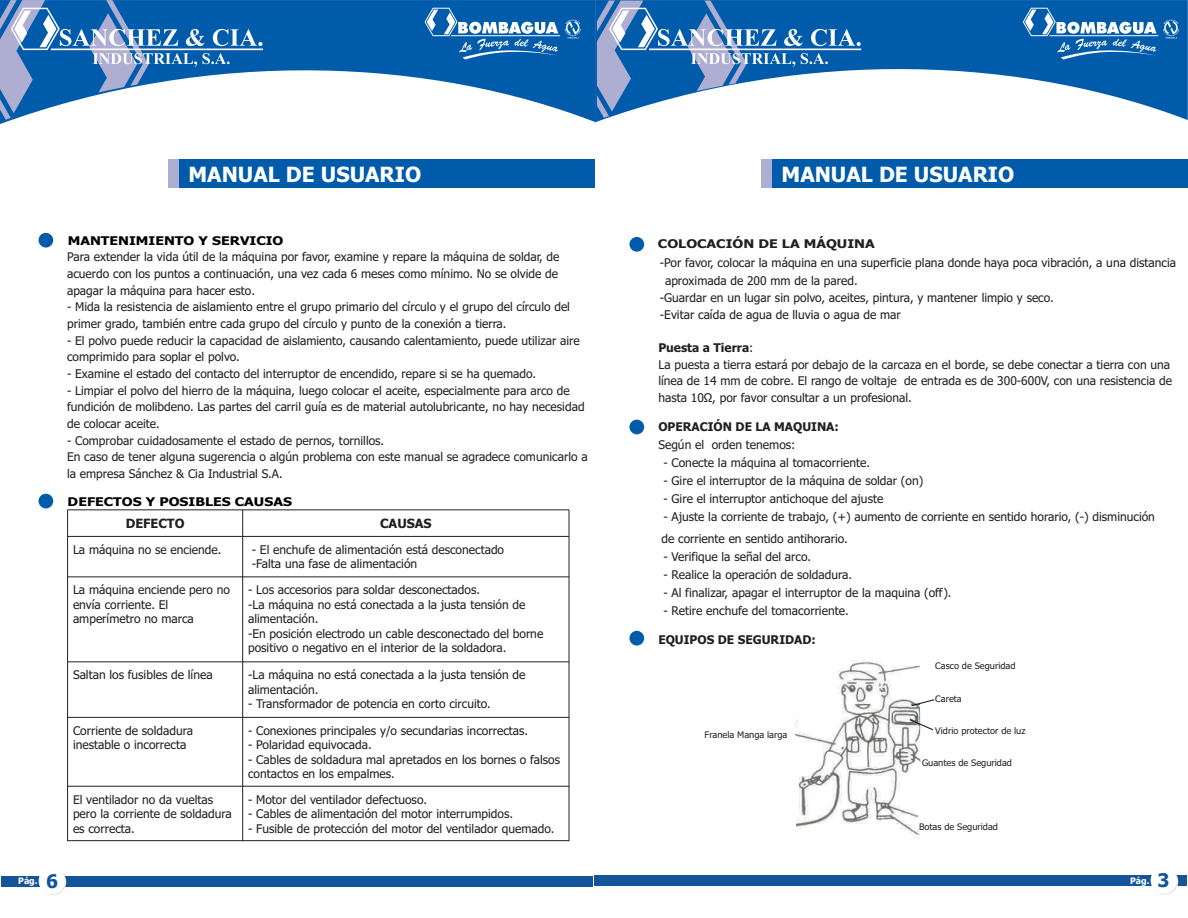
<style>
.page{position:relative;width:1188px;height:918px;background:#fff}
.page>*{position:absolute;margin:0;border:0;box-sizing:border-box;transform-origin:0 0}
.t1{font:700 21px "Tahoma";color:#fff}
.t2{font:700 12.75px "Tahoma";color:#231f20}
.t3{font:12px/16.6px "Tahoma";color:#231f20}
.t4{font:700 12px "Tahoma";color:#000001;scale:1.18 1}
.t5{font:700 12px "Tahoma";color:#231f20}
.t6{font:700 12px "Tahoma";color:#231f20;scale:1.18 1}
.t7{font:9px "Tahoma";color:#231f20}
.t8{font:700 8.85px "Tahoma";color:#fff}
.s1{font-size:18.9px;color:#14549b}
.s2{font-weight:700}
</style>
<div class="page">
<div style="left:629px;top:237px;width:15px;height:15px;background:#005bab;border-radius:50%"></div>
<div style="left:762px;top:159px;width:426px;height:28px;background:#adaed1"></div>
<div style="left:772px;top:159px;width:416px;height:28px;background:#005bab"></div>
<svg style="left:630px;top:420px;width:15px;height:15px"></svg>
<div style="left:629px;top:420px;width:15px;height:14px;background:#005bab;border-radius:50%"></div>
<svg style="left:630px;top:631px;width:15px;height:15px"></svg>
<div style="left:629px;top:631px;width:15px;height:14px;background:#005bab;border-radius:50%"></div>
<img style="left:795px;top:661px;width:126px;height:174px">
<svg style="left:910px;top:698px;width:25px;height:9px"></svg>
<svg style="left:908px;top:718px;width:26px;height:13px"></svg>
<div style="left:594px;top:876px;width:592px;height:10px;background:#14549b"></div>
<svg style="left:1152px;top:868px;width:26px;height:27px"></svg>
<div style="left:1151px;top:867px;width:26px;height:27px;background:#fff;border-radius:50%"></div>
<div style="left:169px;top:159px;width:426px;height:28px;background:#adaed1"></div>
<div style="left:179px;top:159px;width:416px;height:28px;background:#005bab"></div>
<svg style="left:39px;top:233px;width:15px;height:15px"></svg>
<div style="left:39px;top:233px;width:14px;height:14px;background:#005bab;border-radius:50%"></div>
<hr style="left:67px;top:510px;width:1px;height:331px;background:#231f20">
<hr style="left:242px;top:510px;width:1px;height:331px;background:#231f20">
<hr style="left:569px;top:510px;width:1px;height:331px;background:#231f20">
<hr style="left:68px;top:786px;width:501px;height:1px;background:#231f20">
<hr style="left:68px;top:717px;width:501px;height:1px;background:#231f20">
<hr style="left:68px;top:662px;width:501px;height:1px;background:#231f20">
<hr style="left:68px;top:577px;width:501px;height:1px;background:#231f20">
<hr style="left:68px;top:536px;width:501px;height:1px;background:#231f20">
<hr style="left:68px;top:510px;width:501px;height:1px;background:#231f20">
<svg style="left:39px;top:494px;width:15px;height:15px"></svg>
<div style="left:39px;top:494px;width:14px;height:14px;background:#005bab;border-radius:50%"></div>
<div style="left:2px;top:876px;width:591px;height:11px;background:#14549b"></div>
<div style="left:40px;top:869px;width:26px;height:26px;background:#e7e8e8;border-radius:50%"></div>
<div style="left:39px;top:868px;width:26px;height:26px;background:#fff;border-radius:50%"></div>
<hr style="left:68px;top:840px;width:501px;height:1px;background:#231f20">
<svg style="left:596px;top:0;width:592px;height:122px;fill:#005bab"></svg>
<svg style="left:1023px;top:8px;width:156px;height:51px;background:#357dbc"></svg>
<svg style="left:597px;top:1px;width:264px;height:117px"></svg>
<svg style="left:0;top:0;width:596px;height:124px;fill:#005bab"></svg>
<svg style="left:425px;top:8px;width:156px;height:51px;background:#357dbc"></svg>
<svg style="left:0;top:0;width:263px;height:120px"></svg>
<h1 class="t1" style="left:189px;top:166px;width:234px">MANUAL DE USUARIO</h1>
<p class="t4" style="left:68px;top:236px;width:184px">MANTENIMIENTO Y SERVICIO</p>
<p class="t3" style="left:67px;top:250px;width:494px;text-align:justify">Para extender la vida útil de la máquina por favor, examine y repare la máquina de soldar, de acuerdo con los puntos a continuación, una vez cada 6 meses como mínimo. No se olvide de apagar la máquina para hacer esto.</p>
<p class="t3" style="left:67px;top:300px;width:505px">- Mida la resistencia de aislamiento entre el grupo primario del círculo y el grupo del círculo del primer grado, también entre cada grupo del círculo y punto de la conexión a tierra.</p>
<p class="t3" style="left:67px;top:333px;width:514px">- El polvo puede reducir la capacidad de aislamiento, causando calentamiento, puede utilizar aire comprimido para soplar el polvo.</p>
<p class="t3" style="left:67px;top:366px;width:470px">- Examine el estado del contacto del interruptor de encendido, repare si se ha quemado.</p>
<p class="t3" style="left:67px;top:383px;width:519px">- Limpiar el polvo del hierro de la máquina, luego colocar el aceite, especialmente para arco de fundición de molibdeno. Las partes del carril guía es de material autolubricante, no hay necesidad de colocar aceite.</p>
<p class="t3" style="left:67px;top:433px;width:522px">- Comprobar cuidadosamente el estado de pernos, tornillos.<br>En caso de tener alguna sugerencia o algún problema con este manual se agradece comunicarlo a la empresa Sánchez &amp; Cia Industrial S.A.</p>
<p class="t4" style="left:68px;top:497px;width:192px">DEFECTOS Y POSIBLES CAUSAS</p>
<p class="t2" style="left:126px;top:518px;width:60px">DEFECTO</p>
<p class="t2" style="left:380px;top:518px;width:53px">CAUSAS</p>
<p class="t3" style="left:73px;top:542px;width:150px">La máquina no se enciende.</p>
<p class="t3" style="left:252px;top:543px;width:254px;line-height:14.5px">- El enchufe de alimentación está desconectado -Falta una fase de alimentación</p>
<p class="t3" style="left:73px;top:584px;width:159px;line-height:14.5px">La máquina enciende pero no envía corriente. El amperímetro no marca</p>
<p class="t3" style="left:248px;top:584px;width:297px;line-height:14.5px">- Los accesorios para soldar desconectados.<br>-La máquina no está conectada a la justa tensión de alimentación.<br>-En posición electrodo un cable desconectado del borne positivo o negativo en el interior de la soldadora.</p>
<p class="t3" style="left:73px;top:668px;width:141px">Saltan los fusibles de línea</p>
<p class="t3" style="left:248px;top:669px;width:279px;line-height:14.5px">-La máquina no está conectada a la justa tensión de alimentación.</p>
<p class="t3" style="left:248px;top:697px;width:244px">- Transformador de potencia en corto circuito.</p>
<p class="t3" style="left:73px;top:724px;width:122px;line-height:14.5px">Corriente de soldadura inestable o incorrecta</p>
<p class="t3" style="left:248px;top:723px;width:282px">- Conexiones principales y/o secundarias incorrectas.</p>
<p class="t3" style="left:248px;top:738px;width:125px">- Polaridad equivocada.</p>
<p class="t3" style="left:248px;top:753px;width:314px;line-height:14.5px">- Cables de soldadura mal apretados en los bornes o falsos contactos en los empalmes.</p>
<p class="t3" style="left:73px;top:793px;width:160px;line-height:14.5px">El ventilador no da vueltas pero la corriente de soldadura es correcta.</p>
<p class="t3" style="left:248px;top:792px;width:180px">- Motor del ventilador defectuoso.</p>
<p class="t3" style="left:248px;top:806px;width:266px">- Cables de alimentación del motor interrumpidos.</p>
<p class="t3" style="left:248px;top:821px;width:308px">- Fusible de protección del motor del ventilador quemado.</p>
<p class="t8" style="left:18px;top:877px;width:41px">Pág. <span class="s1">6</span></p>
<h1 class="t1" style="left:782px;top:166px;width:234px">MANUAL DE USUARIO</h1>
<p class="t6" style="left:658px;top:239px;width:185px">COLOCACIÓN DE LA MÁQUINA</p>
<p class="t3" style="left:665px;top:255px;width:513px;line-height:18px;text-indent:-5px">-Por favor, colocar la máquina en una superficie plana donde haya poca vibración, a una distancia aproximada de 200 mm de la pared.</p>
<p class="t3" style="left:660px;top:290px;width:395px">-Guardar en un lugar sin polvo, aceites, pintura, y mantener limpio y seco. -Evitar caída de agua de lluvia o agua de mar</p>
<p class="t3" style="left:658px;top:340px;width:515px"><span class="s2">Puesta a Tierra</span>:<br>La puesta a tierra estará por debajo de la carcaza en el borde, se debe conectar a tierra con una línea de 14 mm de cobre. El rango de voltaje de entrada es de 300-600V, con una resistencia de hasta 10Ω, por favor consultar a un profesional.</p>
<p class="t5" style="left:658px;top:422px;width:182px">OPERACIÓN DE LA MAQUINA:</p>
<p class="t3" style="left:658px;top:437px;width:139px">Según el orden tenemos:</p>
<p class="t3" style="left:663px;top:455px;width:208px">- Conecte la máquina al tomacorriente.</p>
<p class="t3" style="left:663px;top:473px;width:261px">- Gire el interruptor de la máquina de soldar (on)</p>
<p class="t3" style="left:663px;top:491px;width:221px">- Gire el interruptor antichoque del ajuste</p>
<p class="t3" style="left:661px;top:507px;width:495px;line-height:21.6px">- Ajuste la corriente de trabajo, (+) aumento de corriente en sentido horario, (-) disminución de corriente en sentido antihorario.</p>
<p class="t3" style="left:663px;top:549px;width:149px">- Verifique la señal del arco.</p>
<p class="t3" style="left:663px;top:567px;width:190px">- Realice la operación de soldadura.</p>
<p class="t3" style="left:663px;top:585px;width:290px">- Al finalizar, apagar el interruptor de la maquina (off).</p>
<p class="t3" style="left:663px;top:603px;width:187px">- Retire enchufe del tomacorriente.</p>
<p class="t5" style="left:658px;top:634px;width:159px">EQUIPOS DE SEGURIDAD:</p>
<p class="t7" style="left:705px;top:731px;width:84px">Franela Manga larga</p>
<p class="t7" style="left:935px;top:662px;width:82px">Casco de Seguridad</p>
<p class="t7" style="left:935px;top:695px;width:28px">Careta</p>
<p class="t7" style="left:935px;top:727px;width:92px">Vidrio protector de luz</p>
<p class="t7" style="left:922px;top:759px;width:91px">Guantes de Seguridad</p>
<p class="t7" style="left:919px;top:823px;width:81px">Botas de Seguridad</p>
<p class="t8" style="left:1130px;top:877px;width:41px">Pág. <span class="s1">3</span></p>
</div>
